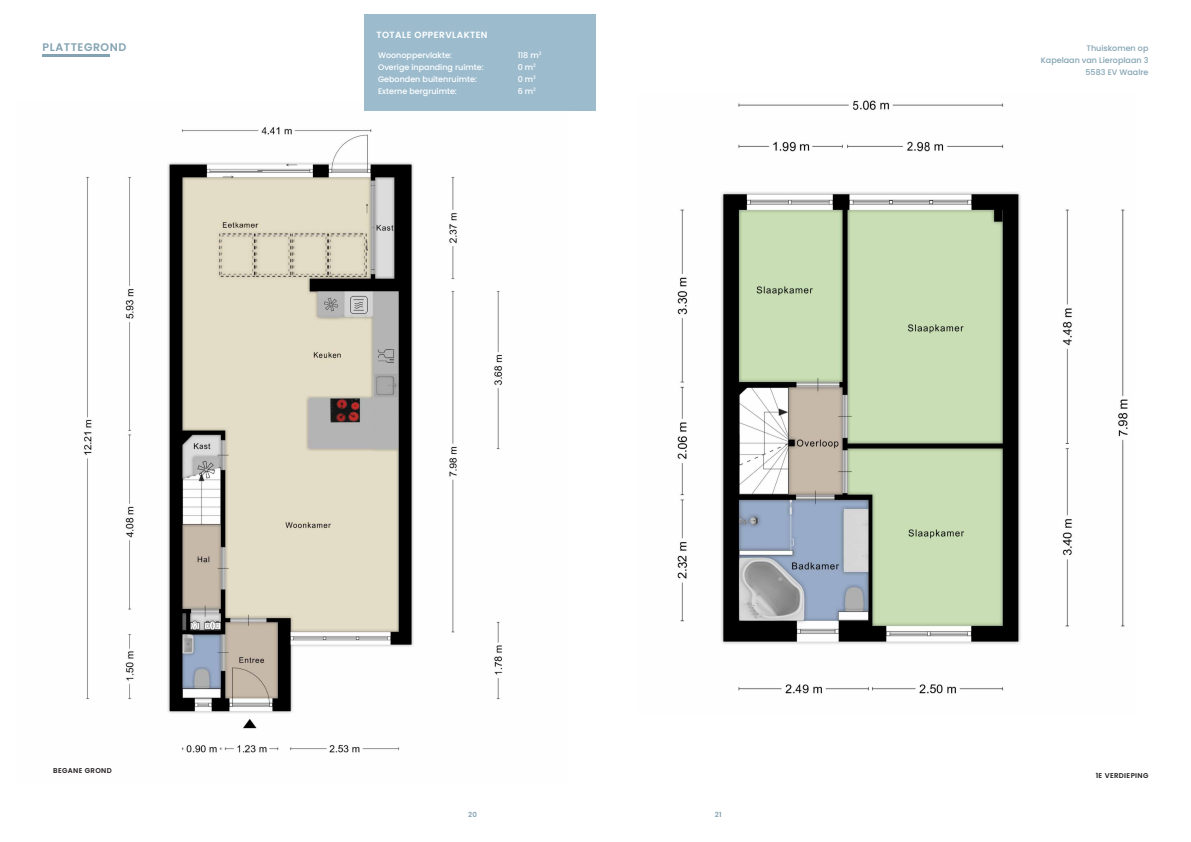
<style>
.page{position:relative;width:1191px;height:842px;background:#fff}
.page>*{position:absolute;margin:0;border:0;box-sizing:border-box;transform-origin:0 0}
.t1{font:600 11px "Poppins";letter-spacing:.05em;color:#83a3b2}
.t2{font:600 9px "Poppins";letter-spacing:.05em;color:#fff}
.t3{font:500 8px "Poppins";color:#fff}
.t4{font:500 8px "Poppins";color:#83a3b2}
.t5{font:600 7px "Poppins";letter-spacing:.05em;color:#231f20}
.t6{font:600 7px "Poppins";color:#83a3b2}
</style>
<div class="page">
<img style="left:83px;top:127px;width:420px;height:626px">
<hr style="left:43px;top:55px;width:67px;height:2px;background:#83a3b2">
<div style="left:364px;top:14px;width:231px;height:97px;background:#9cbcce"></div>
<img style="left:677px;top:100px;width:451px;height:594px">
<p class="t1" style="left:43px;top:40px;width:85px">PLATTEGROND</p>
<p class="t2" style="left:376px;top:30px;width:113px">TOTALE OPPERVLAKTEN</p>
<p class="t3" style="left:378px;top:50px;width:75px">Woonoppervlakte:</p>
<p class="t3" style="left:378px;top:62px;width:107px">Overige inpanding ruimte:</p>
<p class="t3" style="left:378px;top:74px;width:100px">Gebonden buitenruimte:</p>
<p class="t3" style="left:378px;top:86px;width:80px">Externe bergruimte:</p>
<p class="t3" style="left:518px;top:50px;width:25px">118 m<sup>2</sup></p>
<p class="t3" style="left:518px;top:62px;width:20px">0 m<sup>2</sup></p>
<p class="t3" style="left:518px;top:74px;width:20px">0 m<sup>2</sup></p>
<p class="t3" style="left:518px;top:86px;width:20px">6 m<sup>2</sup></p>
<p class="t5" style="left:53px;top:767px;width:60px">BEGANE GROND</p>
<p class="t6" style="left:468px;top:810px;width:10px">20</p>
<p class="t6" style="left:715px;top:810px;width:8px">21</p>
<p class="t4" style="left:1086px;top:43px;width:63px">Thuiskomen op</p>
<p class="t4" style="left:1040px;top:55px;width:109px">Kapelaan van Lieroplaan 3</p>
<p class="t4" style="left:1085px;top:67px;width:64px">5583 EV Waalre</p>
<p class="t5" style="left:1095px;top:771px;width:54px">1E VERDIEPING</p>
</div>
